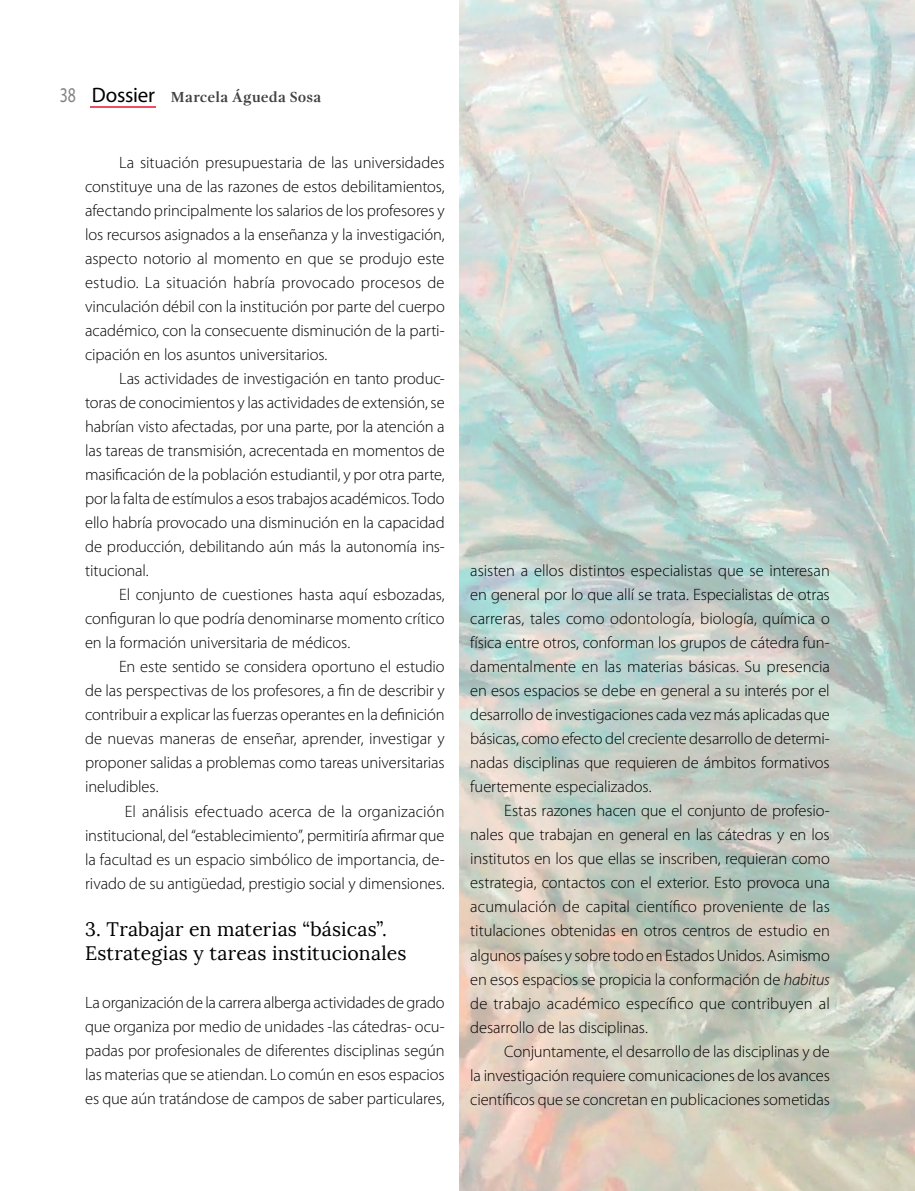
<style>
.page{position:relative;width:915px;height:1191px;background:#fff}
.page>*{position:absolute;margin:0;border:0;box-sizing:border-box;transform-origin:0 0}
.t1{font:21px "Myriad Pro";letter-spacing:-.01em;color:#000}
.t2{font:19.5px/24px "Lora";letter-spacing:.01em;color:#000}
.t3{font:300 16.5px/24px "Myriad Pro";letter-spacing:-.01em;color:#000;text-align:justify}
.t4{font:700 15px "Gandhi Serif";letter-spacing:.015em;color:#414042}
.s1{color:#808285}
.s2{font-style:italic}
</style>
<div class="page">
<img style="left:459px;top:0;width:455px;height:1191px">
<hr style="left:91px;top:106px;width:65px;height:2px;background:#ec4f61">
<p class="t1" style="left:60px;top:82px;width:97px"><span class="s1">38</span> Dossier</p>
<p class="t4" style="left:171px;top:88px;width:152px">Marcela Águeda Sosa</p>
<p class="t3" style="left:85px;top:150px;width:361px;text-indent:34px">La situación presupuestaria de las universidades constituye una de las razones de estos debilitamientos, afectando principalmente los salarios de los profesores y los recursos asignados a la enseñanza y la investigación, aspecto notorio al momento en que se produjo este estudio. La situación habría provocado procesos de vinculación débil con la institución por parte del cuerpo académico, con la consecuente disminución de la parti&shy;cipación en los asuntos universitarios.</p>
<p class="t3" style="left:85px;top:366px;width:361px;text-indent:34px">Las actividades de investigación en tanto produc&shy;toras de conocimientos y las actividades de extensión, se habrían visto afectadas, por una parte, por la atención a las tareas de transmisión, acrecentada en momentos de masificación de la población estudiantil, y por otra parte, por la falta de estímulos a esos trabajos académicos. Todo ello habría provocado una disminución en la capacidad de producción, debilitando aún más la autonomía ins&shy;titucional.</p>
<p class="t3" style="left:85px;top:582px;width:361px;text-indent:34px">El conjunto de cuestiones hasta aquí esbozadas, configuran lo que podría denominarse momento crítico en la formación universitaria de médicos.</p>
<p class="t3" style="left:85px;top:655px;width:361px;text-indent:34px">En este sentido se considera oportuno el estudio de las perspectivas de los profesores, a fin de describir y contribuir a explicar las fuerzas operantes en la definición de nuevas maneras de enseñar, aprender, investigar y proponer salidas a problemas como tareas universitarias ineludibles.</p>
<p class="t3" style="left:85px;top:799px;width:361px;text-indent:40px">El análisis efectuado acerca de la organización institucional, del “establecimiento”, permitiría afirmar que la facultad es un espacio simbólico de importancia, de&shy;rivado de su antigüedad, prestigio social y dimensiones.</p>
<p class="t2" style="left:85px;top:918px;width:323px">3. Trabajar en materias “básicas”.<br>Estrategias y tareas institucionales</p>
<p class="t3" style="left:85px;top:990px;width:361px">La organización de la carrera alberga actividades de grado que organiza por medio de unidades -las cátedras- ocu&shy;padas por profesionales de diferentes disciplinas según las materias que se atiendan. Lo común en esos espacios es que aún tratándose de campos de saber particulares,</p>
<p class="t3" style="left:470px;top:558px;width:361px">asisten a ellos distintos especialistas que se interesan en general por lo que allí se trata. Especialistas de otras carreras, tales como odontología, biología, química o física entre otros, conforman los grupos de cátedra fun&shy;damentalmente en las materias básicas. Su presencia en esos espacios se debe en general a su interés por el desarrollo de investigaciones cada vez más aplicadas que básicas, como efecto del creciente desarrollo de determi&shy;nadas disciplinas que requieren de ámbitos formativos fuertemente especializados.</p>
<p class="t3" style="left:470px;top:798px;width:361px;text-indent:34px">Estas razones hacen que el conjunto de profesio&shy;nales que trabajan en general en las cátedras y en los institutos en los que ellas se inscriben, requieran como estrategia, contactos con el exterior. Esto provoca una acumulación de capital científico proveniente de las titulaciones obtenidas en otros centros de estudio en algunos países y sobre todo en Estados Unidos. Asimismo en esos espacios se propicia la conformación de <span class="s2">habitus </span>de trabajo académico específico que contribuyen al desarrollo de las disciplinas.</p>
<p class="t3" style="left:470px;top:1039px;width:361px;text-indent:34px">Conjuntamente, el desarrollo de las disciplinas y de la investigación requiere comunicaciones de los avances científicos que se concretan en publicaciones sometidas</p>
</div>
